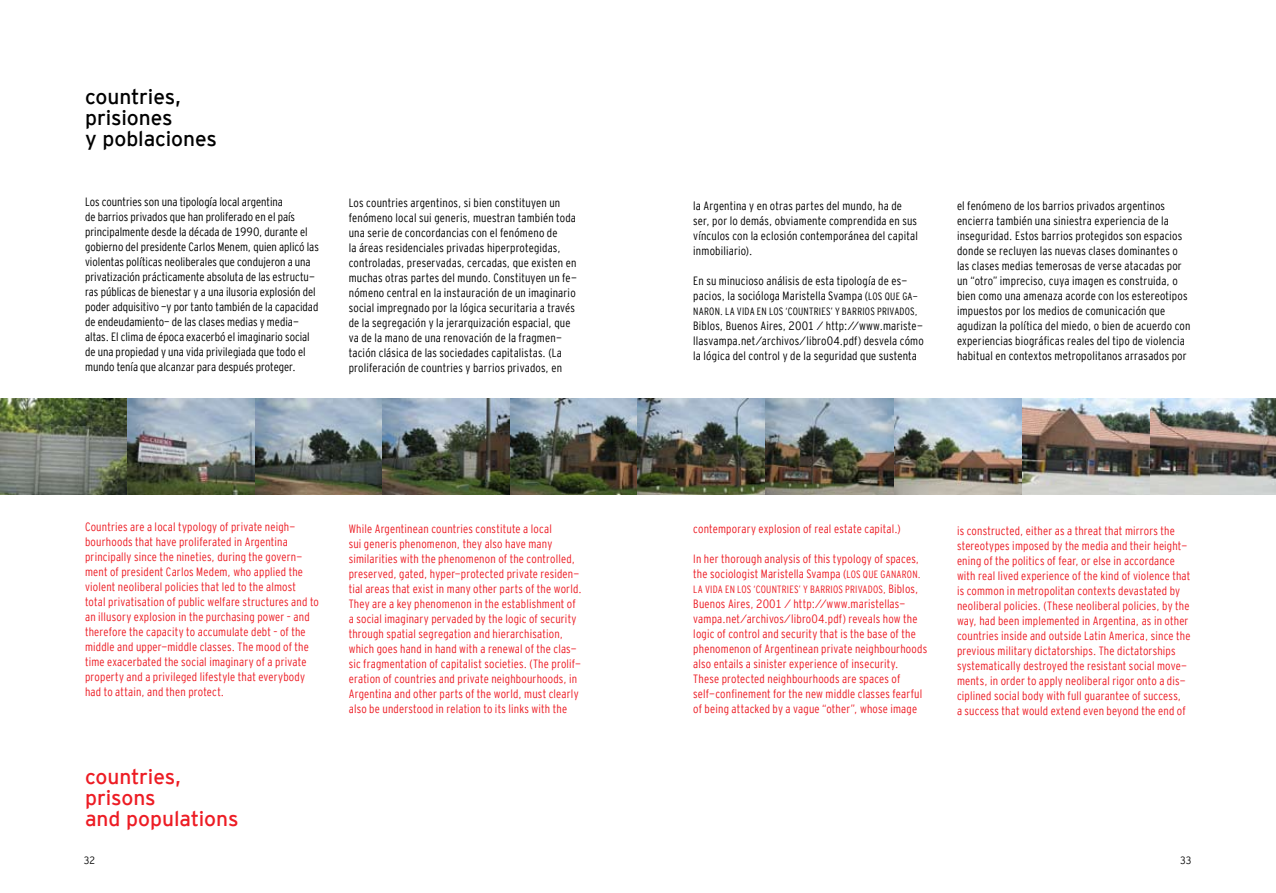
<style>
.page{position:relative;width:1276px;height:893px;background:#fff}
.page>*{position:absolute;margin:0;border:0;box-sizing:border-box;transform-origin:0 0}
.t1{font:21px/21px "Interstate";letter-spacing:-.005em;color:#000}
.t2{font:21px/21px "Interstate";letter-spacing:-.005em;color:#ed1c24}
.t3{font:12px/15px "Interstate Cond Mono Lgt";letter-spacing:.015em;color:#ed1c24}
.t4{font:12px/15px "Interstate Cond Mono Lgt";letter-spacing:.01em;color:#000}
.t5{font:10.5px "Interstate Cond Mono Lgt";letter-spacing:.02em;color:#000}
.t6{font:10.5px "Interstate Cond Mono Lgt";letter-spacing:.02em;color:#ed1c24}
.s1{font-size:10.5px}
.s2{font-size:12px}
</style>
<div class="page">
<img style="left:0;top:398px;width:382px;height:97px">
<img style="left:382px;top:398px;width:894px;height:97px">
<h1 class="t1" style="left:85px;top:86px;width:133px">countries, prisiones<br>y poblaciones</h1>
<p class="t4" style="left:85px;top:194px;width:235px">Los countries son una tipología local argentina<br>de barrios privados que han proliferado en el país principalmente desde la década de 1990, durante el gobierno del presidente Carlos Menem, quien aplicó las violentas políticas neoliberales que condujeron a una privatización prácticamente absoluta de las estructu&shy;ras públicas de bienestar y a una ilusoria explosión del poder adquisitivo —y por tanto también de la capacidad de endeudamiento— de las clases medias y media&shy;altas. El clima de época exacerbó el imaginario social de una propiedad y una vida privilegiada que todo el mundo tenía que alcanzar para después proteger.</p>
<p class="t4" style="left:349px;top:195px;width:230px">Los countries argentinos, si bien constituyen un fenómeno local sui generis, muestran también toda una serie de concordancias con el fenómeno de<br>la áreas residenciales privadas hiperprotegidas, controladas, preservadas, cercadas, que existen en muchas otras partes del mundo. Constituyen un fe&shy;nómeno central en la instauración de un imaginario social impregnado por la lógica securitaria a través de la segregación y la jerarquización espacial, que va de la mano de una renovación de la fragmen&shy;tación clásica de las sociedades capitalistas. (La proliferación de countries y barrios privados, en</p>
<p class="t4" style="left:693px;top:198px;width:226px">la Argentina y en otras partes del mundo, ha de ser, por lo demás, obviamente comprendida en sus vínculos con la eclosión contemporánea del capital inmobiliario).</p>
<p class="t4" style="left:693px;top:273px;width:226px">En su minucioso análisis de esta tipología de es&shy;pacios, la socióloga Maristella Svampa (<span class="s1">LOS QUE GA-</span></p>
<p class="t5" style="left:693px;top:305px;width:226px">NARON. LA VIDA EN LOS ‘COUNTRIES’ Y BARRIOS PRIVADOS,</p>
<p class="t4" style="left:693px;top:318px;width:232px;text-align:justify">Biblos, Buenos Aires, 2001 / http://www.mariste&shy;llasvampa.net/archivos/libro04.pdf) desvela cómo la lógica del control y de la seguridad que sustenta</p>
<p class="t4" style="left:957px;top:198px;width:235px">el fenómeno de los barrios privados argentinos encierra también una siniestra experiencia de la inseguridad. Estos barrios protegidos son espacios donde se recluyen las nuevas clases dominantes o las clases medias temerosas de verse atacadas por un “otro” impreciso, cuya imagen es construida, o bien como una amenaza acorde con los estereotipos impuestos por los medios de comunicación que agudizan la política del miedo, o bien de acuerdo con experiencias biográficas reales del tipo de violencia habitual en contextos metropolitanos arrasados por</p>
<p class="t3" style="left:85px;top:519px;width:235px">Countries are a local typology of private neigh&shy;bourhoods that have proliferated in Argentina principally since the nineties, during the govern&shy;ment of president Carlos Medem, who applied the violent neoliberal policies that led to the almost total privatisation of public welfare structures and to an illusory explosion in the purchasing power – and therefore the capacity to accumulate debt – of the middle and upper-middle classes. The mood of the time exacerbated the social imaginary of a private property and a privileged lifestyle that everybody had to attain, and then protect.</p>
<h1 class="t2" style="left:85px;top:766px;width:155px">countries, prisons<br>and populations</h1>
<p class="t3" style="left:349px;top:521px;width:234px">While Argentinean countries constitute a local<br>sui generis phenomenon, they also have many similarities with the phenomenon of the controlled, preserved, gated, hyper-protected private residen&shy;tial areas that exist in many other parts of the world.<br>They are a key phenomenon in the establishment of a social imaginary pervaded by the logic of security through spatial segregation and hierarchisation, which goes hand in hand with a renewal of the clas&shy;sic fragmentation of capitalist societies. (The prolif&shy;eration of countries and private neighbourhoods, in Argentina and other parts of the world, must clearly also be understood in relation to its links with the</p>
<p class="t3" style="left:693px;top:521px;width:209px">contemporary explosion of real estate capital.)</p>
<p class="t3" style="left:693px;top:551px;width:229px">In her thorough analysis of this typology of spaces, the sociologist Maristella Svampa (<span class="s1">LOS QUE GANARON.</span></p>
<p class="t6" style="left:693px;top:583px;width:227px">LA VIDA EN LOS ‘COUNTRIES’ Y BARRIOS PRIVADOS, <span class="s2">Biblos,</span></p>
<p class="t3" style="left:693px;top:596px;width:235px">Buenos Aires, 2001 / http://www.maristellas&shy;vampa.net/archivos/libro04.pdf) reveals how the logic of control and security that is the base of the phenomenon of Argentinean private neighbourhoods also entails a sinister experience of insecurity.<br>These protected neighbourhoods are spaces of self-confinement for the new middle classes fearful of being attacked by a vague “other”, whose image</p>
<p class="t3" style="left:957px;top:523px;width:235px">is constructed, either as a threat that mirrors the stereotypes imposed by the media and their height&shy;ening of the politics of fear, or else in accordance with real lived experience of the kind of violence that is common in metropolitan contexts devastated by neoliberal policies. (These neoliberal policies, by the way, had been implemented in Argentina, as in other countries inside and outside Latin America, since the previous military dictatorships. The dictatorships systematically destroyed the resistant social move&shy;ments, in order to apply neoliberal rigor onto a dis&shy;ciplined social body with full guarantee of success,<br>a success that would extend even beyond the end of</p>
<p class="t5" style="left:84px;top:854px;width:13px">32</p>
<p class="t5" style="left:1180px;top:854px;width:13px">33</p>
</div>
